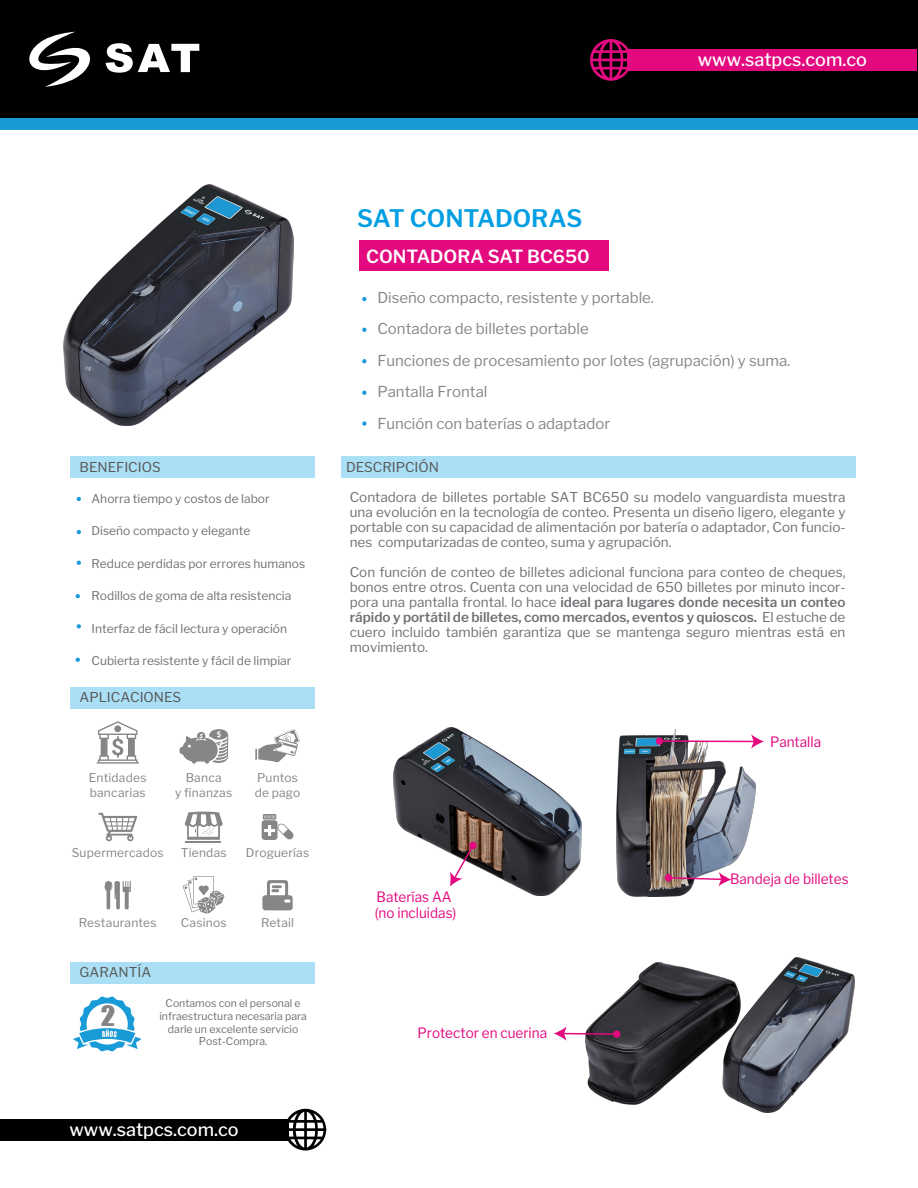
<style>
.page{position:relative;width:918px;height:1188px;background:#fff}
.page>*{position:absolute;margin:0;border:0;box-sizing:border-box;transform-origin:0 0}
.t1{font:25.8px "Impact";color:#848485;scale:1.12 1}
.t2{font:600 24px "Libre Franklin";letter-spacing:-.005em;color:#009ee2}
.t3{font:500 18px "Libre Franklin";color:#fff}
.t4{font:600 18px "Libre Franklin";color:#fff}
.t5{font:15px/31.5px "Libre Franklin";color:#868686}
.t6{font:14.25px/16.2px "Libre Franklin";color:#e3097e;scale:.95 1}
.t7{font:13.5px/15px "Libre Franklin";color:#6e7074;text-align:justify}
.t8{font:13.5px "Libre Franklin";color:#575756}
.t9{font:12px "Libre Franklin";color:#6f7074}
.t10{font:12px/14.4px "Libre Franklin";letter-spacing:.02em;color:#868686}
.t11{font:10.65px/12.6px "Libre Franklin";color:#6f6f73;text-align:center}
.s1{font-weight:600}
</style>
<div class="page">
<div style="left:70px;top:687px;width:245px;height:22px;background:#abdff5"></div>
<div style="left:70px;top:962px;width:245px;height:22px;background:#abdff5"></div>
<div style="left:70px;top:456px;width:245px;height:22px;background:#abdff5"></div>
<div style="left:341px;top:456px;width:515px;height:22px;background:#abdff5"></div>
<svg style="left:73px;top:996px;width:69px;height:55px"></svg>
<svg style="left:105px;top:881px;width:26px;height:28px"></svg>
<svg style="left:262px;top:880px;width:31px;height:30px"></svg>
<svg style="left:183px;top:876px;width:42px;height:38px"></svg>
<svg style="left:179px;top:729px;width:49px;height:35px"></svg>
<svg style="left:98px;top:813px;width:39px;height:28px"></svg>
<svg style="left:185px;top:811px;width:38px;height:29px"></svg>
<hr style="left:186px;top:841px;width:35px;height:1px;background:#868686">
<svg style="left:262px;top:814px;width:32px;height:26px"></svg>
<svg style="left:97px;top:721px;width:42px;height:43px"></svg>
<svg style="left:255px;top:729px;width:45px;height:33px"></svg>
<svg style="left:77px;top:497px;width:4px;height:4px"></svg>
<svg style="left:77px;top:530px;width:4px;height:4px"></svg>
<svg style="left:77px;top:561px;width:4px;height:4px"></svg>
<svg style="left:76px;top:594px;width:4px;height:4px"></svg>
<svg style="left:77px;top:624px;width:4px;height:4px"></svg>
<svg style="left:76px;top:658px;width:4px;height:4px"></svg>
<svg style="left:362px;top:297px;width:5px;height:4px"></svg>
<svg style="left:362px;top:328px;width:5px;height:4px"></svg>
<svg style="left:362px;top:359px;width:5px;height:4px"></svg>
<svg style="left:362px;top:391px;width:5px;height:4px"></svg>
<svg style="left:362px;top:421px;width:5px;height:5px"></svg>
<div style="left:360px;top:241px;width:249px;height:30px;background:#e3097e"></div>
<img style="left:63px;top:185px;width:230px;height:240px">
<img style="left:394px;top:727px;width:187px;height:169px">
<svg style="left:450px;top:841px;width:27px;height:45px"></svg>
<img style="left:616px;top:729px;width:140px;height:167px">
<div style="left:656px;top:737px;width:7px;height:8px;background:#e3097e;border-radius:50%"></div>
<hr style="left:657px;top:740px;width:98px;height:2px;background:#e3097e">
<svg style="left:751px;top:734px;width:13px;height:15px"></svg>
<svg style="left:665px;top:872px;width:66px;height:14px"></svg>
<img style="left:585px;top:958px;width:270px;height:155px">
<svg style="left:554px;top:1026px;width:66px;height:15px"></svg>
<div style="left:0;top:1119px;width:288px;height:22px;background:#000"></div>
<svg style="left:287px;top:1109px;width:39px;height:41px"></svg>
<div style="left:0;top:25px;width:918px;height:105px;background:#199bd8"></div>
<div style="left:0;top:0;width:918px;height:117px;background:#000"></div>
<div style="left:627px;top:49px;width:289px;height:22px;background:#e3097e"></div>
<svg style="left:590px;top:39px;width:39px;height:42px"></svg>
<svg style="left:106px;top:43px;width:93px;height:30px"></svg>
<svg style="left:29px;top:32px;width:62px;height:55px"></svg>
<h2 class="t2" style="left:357px;top:204px;width:227px">SAT CONTADORAS</h2>
<h3 class="t4" style="left:366px;top:246px;width:225px">CONTADORA SAT BC650</h3>
<h3 class="t3" style="left:698px;top:49px;width:171px">www.satpcs.com.co</h3>
<p class="t5" style="left:377px;top:281px;width:415px">Diseño compacto, resistente y portable.<br>Contadora de billetes portable<br>Funciones de procesamiento por lotes (agrupación) y suma.<br>Pantalla Frontal<br>Función con baterías o adaptador</p>
<p class="t8" style="left:80px;top:459px;width:83px">BENEFICIOS</p>
<p class="t8" style="left:346px;top:459px;width:95px">DESCRIPCIÓN</p>
<p class="t9" style="left:92px;top:491px;width:180px">Ahorra tiempo y costos de labor</p>
<p class="t9" style="left:92px;top:524px;width:160px">Diseño compacto y elegante</p>
<p class="t9" style="left:92px;top:556px;width:215px">Reduce perdidas por errores humanos</p>
<p class="t9" style="left:92px;top:589px;width:201px">Rodillos de goma de alta resistencia</p>
<p class="t9" style="left:92px;top:621px;width:197px">Interfaz de fácil lectura y operación</p>
<p class="t9" style="left:92px;top:653px;width:201px">Cubierta resistente y fácil de limpiar</p>
<p class="t8" style="left:80px;top:689px;width:103px">APLICACIONES</p>
<p class="t10" style="left:89px;top:771px;width:59px">Entidades bancarias</p>
<p class="t10" style="left:175px;top:771px;width:58px;text-align:center">Banca<br>y finanzas</p>
<p class="t10" style="left:255px;top:771px;width:47px">Puntos de pago</p>
<p class="t10" style="left:72px;top:845px;width:93px">Supermercados</p>
<p class="t10" style="left:181px;top:845px;width:47px">Tiendas</p>
<p class="t10" style="left:246px;top:845px;width:65px">Droguerías</p>
<p class="t10" style="left:181px;top:916px;width:47px">Casinos</p>
<p class="t10" style="left:79px;top:916px;width:79px">Restaurantes</p>
<p class="t10" style="left:261px;top:916px;width:35px">Retail</p>
<p class="t8" style="left:80px;top:964px;width:73px">GARANTÍA</p>
<h1 class="t1" style="left:101px;top:996px;width:14px">2</h1>
<p class="t11" style="left:159px;top:997px;width:149px">Contamos con el personal e infraestructura necesaria para darle un excelente servicio<br>Post-Compra.</p>
<h3 class="t3" style="left:69px;top:1119px;width:171px">www.satpcs.com.co</h3>
<p class="t7" style="left:350px;top:490px;width:497px">Contadora de billetes portable SAT BC650 su modelo vanguardista muestra una evolución en la tecnología de conteo. Presenta un diseño ligero, elegante y portable con su capacidad de alimentación por batería o adaptador, Con funcio&shy;nes computarizadas de conteo, suma y agrupación.</p>
<p class="t7" style="left:350px;top:565px;width:497px">Con función de conteo de billetes adicional funciona para conteo de cheques, bonos entre otros. Cuenta con una velocidad de 650 billetes por minuto incor&shy;pora una pantalla frontal. lo hace <span class="s1">ideal para lugares donde necesita un conteo rápido y portátil de billetes, como mercados, eventos y quioscos.</span> El estuche de cuero incluido también garantiza que se mantenga seguro mientras está en movimiento.</p>
<p class="t6" style="left:770px;top:734px;width:55px">Pantalla</p>
<p class="t6" style="left:375px;top:889px;width:87px">Baterías AA (no incluidas)</p>
<p class="t6" style="left:418px;top:1025px;width:138px">Protector en cuerina</p>
<p class="t6" style="left:730px;top:871px;width:126px">Bandeja de billetes</p>
</div>
